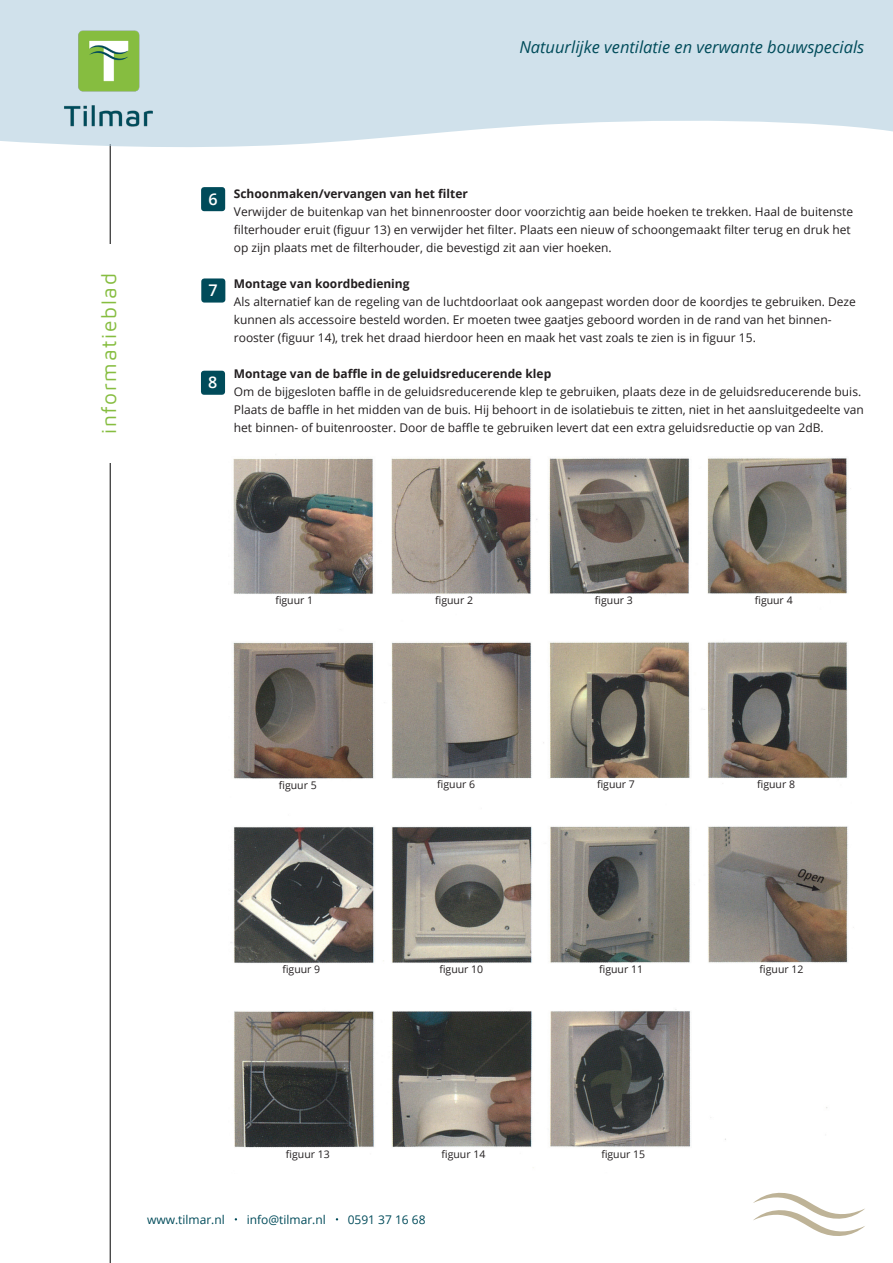
<style>
.page{position:relative;width:893px;height:1263px;background:#fff}
.page>*{position:absolute;margin:0;border:0;box-sizing:border-box;transform-origin:0 0}
.t1{font:21px "Maven Pro";letter-spacing:.08em;color:#86bd40}
.t2{font:italic 16.5px "Open Sans";color:#004b5a}
.t3{font:600 16.05px "Open Sans";color:#fff}
.t4{font:12px/18px "Open Sans";color:#231f20}
.t5{font:700 12px "Open Sans";color:#231f20}
.t6{font:12px "Open Sans";color:#004b5a}
.t7{font:10.5px "Open Sans";color:#231f20}
</style>
<div class="page">
<hr style="left:110px;top:144px;width:1px;height:1119px;background:#000">
<svg style="left:0;top:0;width:893px;height:148px;background:#d4e4ed"></svg>
<img style="left:60px;top:29px;width:98px;height:99px">
<svg style="left:753px;top:1192px;width:112px;height:44px"></svg>
<div style="left:96px;top:244px;width:32px;height:219px;background:#fff"></div>
<div style="left:201px;top:187px;width:24px;height:24px;background:#004b5a;border:6px solid #004b5a"></div>
<div style="left:201px;top:278px;width:24px;height:25px;background:#004b5a;border:6px solid #004b5a"></div>
<div style="left:201px;top:371px;width:24px;height:24px;background:#004b5a"></div>
<img style="left:230px;top:457px;width:624px;height:711px">
<div style="left:275px;top:596px;width:48px;height:16px;background:#fff"></div>
<div style="left:435px;top:596px;width:48px;height:16px;background:#fff"></div>
<div style="left:595px;top:596px;width:48px;height:16px;background:#fff"></div>
<div style="left:755px;top:596px;width:48px;height:16px;background:#fff"></div>
<div style="left:279px;top:781px;width:48px;height:16px;background:#fff"></div>
<div style="left:437px;top:780px;width:48px;height:16px;background:#fff"></div>
<div style="left:597px;top:780px;width:48px;height:16px;background:#fff"></div>
<div style="left:757px;top:780px;width:48px;height:16px;background:#fff"></div>
<div style="left:282px;top:965px;width:48px;height:16px;background:#fff"></div>
<div style="left:439px;top:965px;width:48px;height:16px;background:#fff"></div>
<div style="left:599px;top:965px;width:48px;height:16px;background:#fff"></div>
<div style="left:760px;top:965px;width:47px;height:16px;background:#fff"></div>
<div style="left:286px;top:1150px;width:48px;height:16px;background:#fff"></div>
<div style="left:441px;top:1150px;width:48px;height:16px;background:#fff"></div>
<div style="left:601px;top:1150px;width:48px;height:16px;background:#fff"></div>
<p class="t1" style="left:95px;top:434px;width:162px;rotate:-90deg">informatieblad</p>
<p class="t2" style="left:519px;top:35px;width:346px">Natuurlijke ventilatie en verwante bouwspecials</p>
<p class="t3" style="left:208px;top:188px;width:11px">6</p>
<p class="t3" style="left:209px;top:279px;width:11px">7</p>
<p class="t3" style="left:208px;top:372px;width:11px">8</p>
<p class="t5" style="left:234px;top:185px;width:236px">Schoonmaken/vervangen van het filter</p>
<p class="t4" style="left:234px;top:202px;width:621px">Verwijder de buitenkap van het binnenrooster door voorzichtig aan beide hoeken te trekken. Haal de buitenste filterhouder eruit (figuur 13) en verwijder het filter. Plaats een nieuw of schoongemaakt filter terug en druk het op zijn plaats met de filterhouder, die bevestigd zit aan vier hoeken.</p>
<p class="t5" style="left:234px;top:275px;width:177px">Montage van koordbediening</p>
<p class="t4" style="left:234px;top:292px;width:624px">Als alternatief kan de regeling van de luchtdoorlaat ook aangepast worden door de koordjes te gebruiken. Deze kunnen als accessoire besteld worden. Er moeten twee gaatjes geboord worden in de rand van het binnen&shy;rooster (figuur 14), trek het draad hierdoor heen en maak het vast zoals te zien is in figuur 15.</p>
<p class="t5" style="left:234px;top:365px;width:319px">Montage van de baffle in de geluidsreducerende klep</p>
<p class="t4" style="left:234px;top:382px;width:631px">Om de bijgesloten baffle in de geluidsreducerende klep te gebruiken, plaats deze in de geluidsreducerende buis.<br>Plaats de baffle in het midden van de buis. Hij behoort in de isolatiebuis te zitten, niet in het aansluitgedeelte van het binnen- of buitenrooster. Door de baffle te gebruiken levert dat een extra geluidsreductie op van 2dB.</p>
<p class="t7" style="left:275px;top:593px;width:39px">figuur 1</p>
<p class="t7" style="left:435px;top:593px;width:39px">figuur 2</p>
<p class="t7" style="left:595px;top:593px;width:39px">figuur 3</p>
<p class="t7" style="left:755px;top:593px;width:39px">figuur 4</p>
<p class="t7" style="left:279px;top:778px;width:39px">figuur 5</p>
<p class="t7" style="left:437px;top:777px;width:39px">figuur 6</p>
<p class="t7" style="left:597px;top:777px;width:39px">figuur 7</p>
<p class="t7" style="left:757px;top:777px;width:39px">figuur 8</p>
<p class="t7" style="left:282px;top:962px;width:39px">figuur 9</p>
<p class="t7" style="left:439px;top:962px;width:45px">figuur 10</p>
<p class="t7" style="left:599px;top:962px;width:45px">figuur 11</p>
<p class="t7" style="left:760px;top:962px;width:45px">figuur 12</p>
<p class="t7" style="left:286px;top:1147px;width:45px">figuur 13</p>
<p class="t7" style="left:441px;top:1147px;width:45px">figuur 14</p>
<p class="t7" style="left:601px;top:1147px;width:45px">figuur 15</p>
<p class="t6" style="left:147px;top:1211px;width:79px">www.tilmar.nl</p>
<p class="t6" style="left:247px;top:1211px;width:81px">info@tilmar.nl</p>
<p class="t6" style="left:348px;top:1211px;width:80px">0591 37 16 68</p>
</div>
